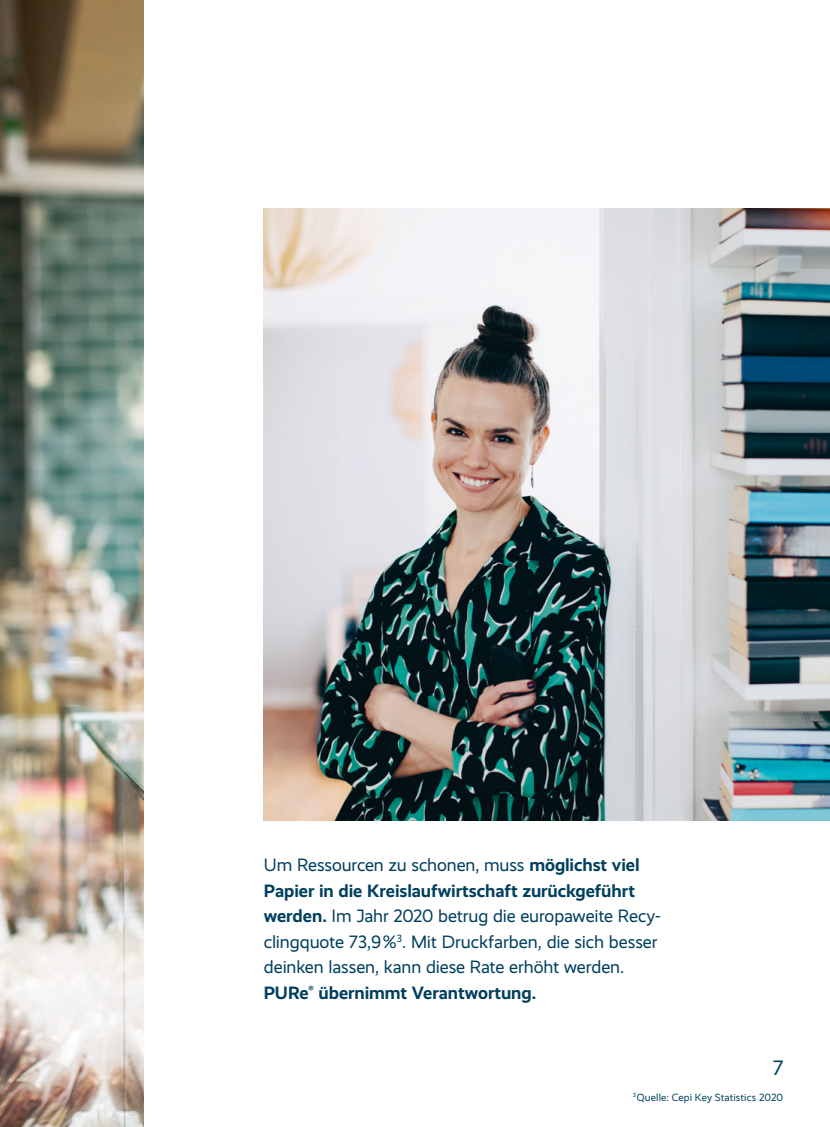
<style>
.page{position:relative;width:830px;height:1127px;background:#fff}
.page>*{position:absolute;margin:0;border:0;box-sizing:border-box;transform-origin:0 0}
.t1{font:21px "Realist";color:#003f5e}
.t2{font:18px/25.5px "Realist";letter-spacing:-.01em;color:#003f5e}
.t3{font:10.5px "Realist";letter-spacing:.01em;color:#003f5e}
.s1{font-weight:700}
</style>
<div class="page">
<img style="left:0;top:0;width:144px;height:1127px">
<img style="left:264px;top:208px;width:565px;height:612px">
<p class="t2" style="left:264px;top:852px;width:398px">Um Ressourcen zu schonen, muss <span class="s1">möglichst viel Papier in die Kreislaufwirtschaft zurückgeführt werden.</span> Im Jahr 2020 betrug die europaweite Recy&shy;clingquote 73,9 %<sup>3</sup>. Mit Druckfarben, die sich besser deinken lassen, kann diese Rate erhöht werden.<br><span class="s1">PURe</span><sup>®</sup> <span class="s1">übernimmt Verantwortung.</span></p>
<p class="t1" style="left:772px;top:1056px;width:12px">7</p>
<p class="t3" style="left:632px;top:1091px;width:152px"><sup>3</sup> Quelle: Cepi Key Statistics 2020</p>
</div>
